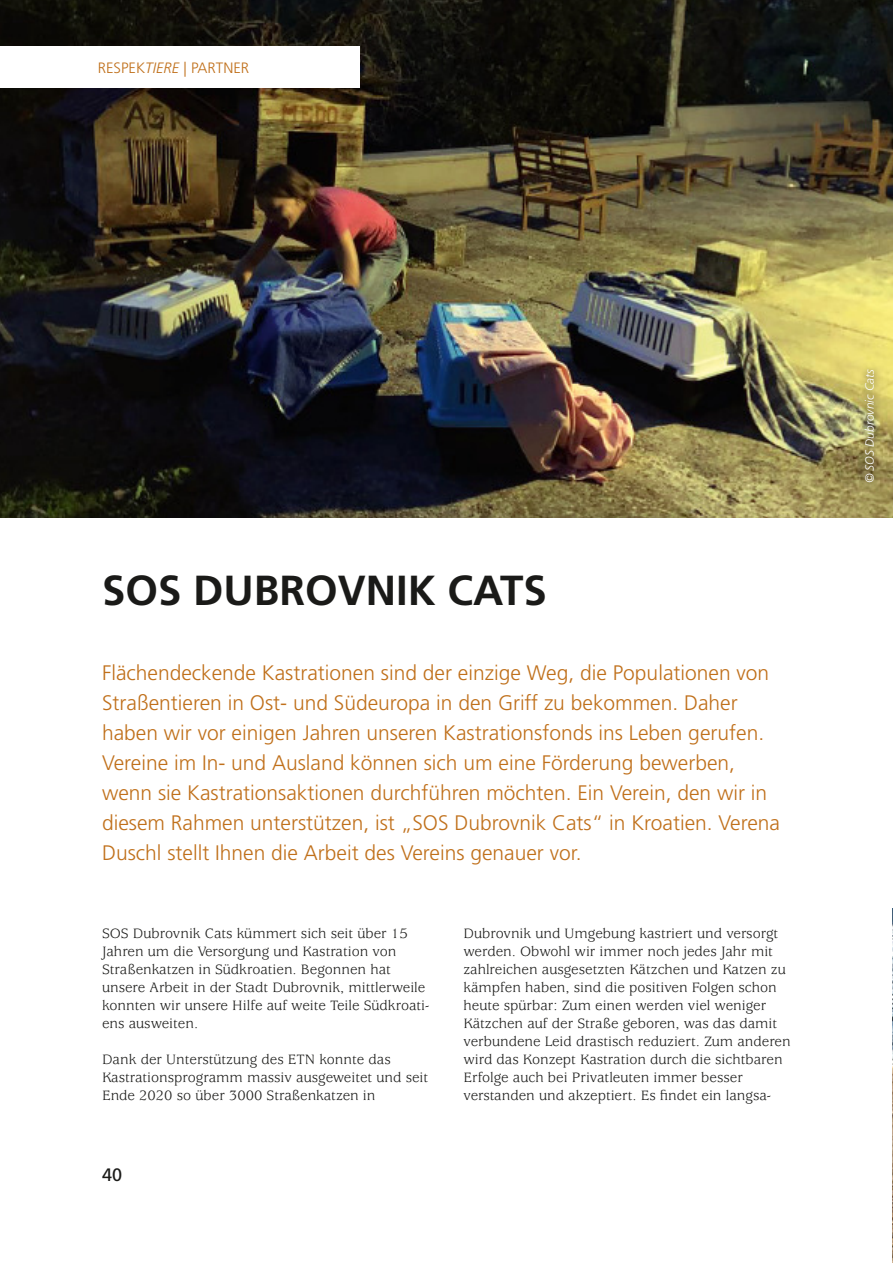
<style>
.page{position:relative;width:893px;height:1263px;background:#fff}
.page>*{position:absolute;margin:0;border:0;box-sizing:border-box;transform-origin:0 0}
.t1{font:700 42px "Frutiger LT Pro";color:#1a1a18}
.t2{font:300 21px/30px "Frutiger LT Pro";color:#c0701b}
.t3{font:18px "Frutiger LT Pro";color:#1a1a18}
.t4{font:15px/18px "Usherwood Std";color:#1a1a18}
.t5{font:300 15px "Frutiger LT Pro";color:#c0701b}
.t6{font:italic 300 12px "Frutiger LT Pro";color:#fff}
.s1{font-style:italic}
</style>
<div class="page">
<img style="left:0;top:0;width:893px;height:517px">
<div style="left:0;top:47px;width:360px;height:41px;background:#fff"></div>
<img style="left:892px;top:909px;width:1px;height:354px">
<img style="left:857px;top:361px;width:25px;height:131px">
<p class="t5" style="left:98px;top:62px;width:153px">RESPEK<span class="s1">TIERE</span> | PARTNER</p>
<h1 class="t1" style="left:102px;top:574px;width:446px">SOS DUBROVNIK CATS</h1>
<p class="t2" style="left:102px;top:660px;width:679px">Flächendeckende Kastrationen sind der einzige Weg, die Populationen von Straßentieren in Ost- und Südeuropa in den Griff zu bekommen. Daher haben wir vor einigen Jahren unseren Kastrationsfonds ins Leben gerufen.<br>Vereine im In- und Ausland können sich um eine Förderung bewerben, wenn sie Kastrationsaktionen durchführen möchten. Ein Verein, den wir in diesem Rahmen unterstützen, ist „SOS Dubrovnik Cats“ in Kroatien. Verena Duschl stellt Ihnen die Arbeit des Vereins genauer vor.</p>
<p class="t4" style="left:102px;top:926px;width:329px">SOS Dubrovnik Cats kümmert sich seit über 15<br>Jahren um die Versorgung und Kastration von Straßenkatzen in Südkroatien. Begonnen hat unsere Arbeit in der Stadt Dubrovnik, mittlerweile konnten wir unsere Hilfe auf weite Teile Südkroati&shy;ens ausweiten.</p>
<p class="t4" style="left:102px;top:1052px;width:328px">Dank der Unterstützung des ETN konnte das<br>Kastrationsprogramm massiv ausgeweitet und seit<br>Ende 2020 so über 3000 Straßenkatzen in</p>
<p class="t3" style="left:102px;top:1167px;width:22px">40</p>
<p class="t4" style="left:463px;top:926px;width:329px">Dubrovnik und Umgebung kastriert und versorgt werden. Obwohl wir immer noch jedes Jahr mit zahlreichen ausgesetzten Kätzchen und Katzen zu kämpfen haben, sind die positiven Folgen schon heute spürbar: Zum einen werden viel weniger Kätzchen auf der Straße geboren, was das damit verbundene Leid drastisch reduziert. Zum anderen wird das Konzept Kastration durch die sichtbaren Erfolge auch bei Privatleuten immer besser verstanden und akzeptiert. Es findet ein langsa-</p>
<p class="t6" style="left:865px;top:483px;width:116px;rotate:-90deg">© SOS Dubrovnic Cats</p>
</div>
